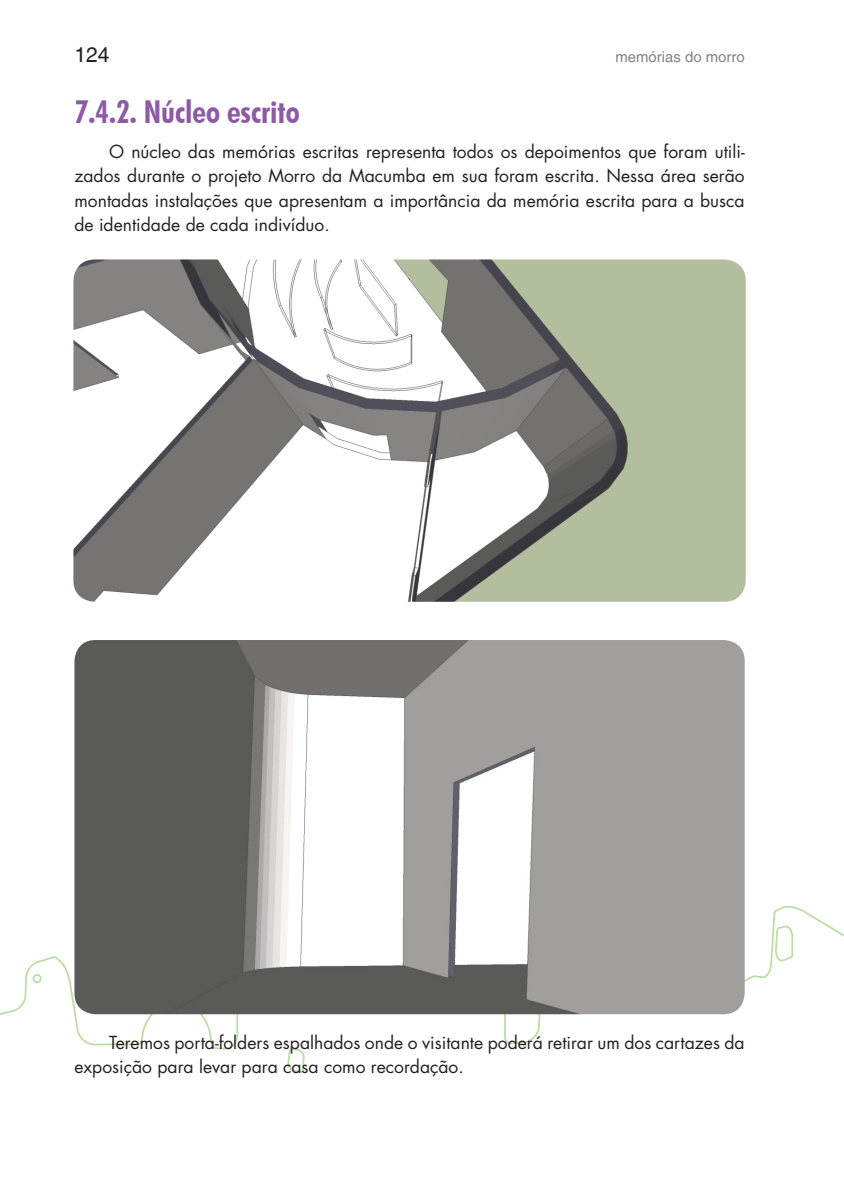
<style>
.page{position:relative;width:844px;height:1191px;background:#fff}
.page>*{position:absolute;margin:0;border:0;box-sizing:border-box;transform-origin:0 0}
.Peso_2{font:700 condensed 31.5px "Futura BT";color:#8d5ba6}
.t1{font:21px "Helvetica LT";color:#231f20}
._01_Texto_geral{font:17.5px/24.5px "Futura Std";color:#231f20;text-align:justify}
.t2{font:14.88px "Helvetica LT";color:#808285}
</style>
<div class="page">
<svg style="left:0;top:904px;width:843px;height:169px"></svg>
<img style="left:73px;top:259px;width:672px;height:343px">
<img style="left:74px;top:640px;width:670px;height:374px">
<p class="t1" style="left:74px;top:43px;width:37px">124</p>
<p class="t2" style="left:615px;top:48px;width:131px">memórias do morro</p>
<p class="Peso_2" style="left:74px;top:93px;width:227px">7.4.2. Núcleo escrito</p>
<p class="_01_Texto_geral" style="left:74px;top:139px;width:671px;text-indent:35px">O núcleo das memórias escritas representa todos os depoimentos que foram utili&shy;zados durante o projeto Morro da Macumba em sua foram escrita. Nessa área serão montadas instalações que apresentam a importância da memória escrita para a busca de identidade de cada indivíduo.</p>
<p class="_01_Texto_geral" style="left:74px;top:1030px;width:671px;text-indent:35px">Teremos porta-folders espalhados onde o visitante poderá retirar um dos cartazes da exposição para levar para casa como recordação.</p>
</div>
